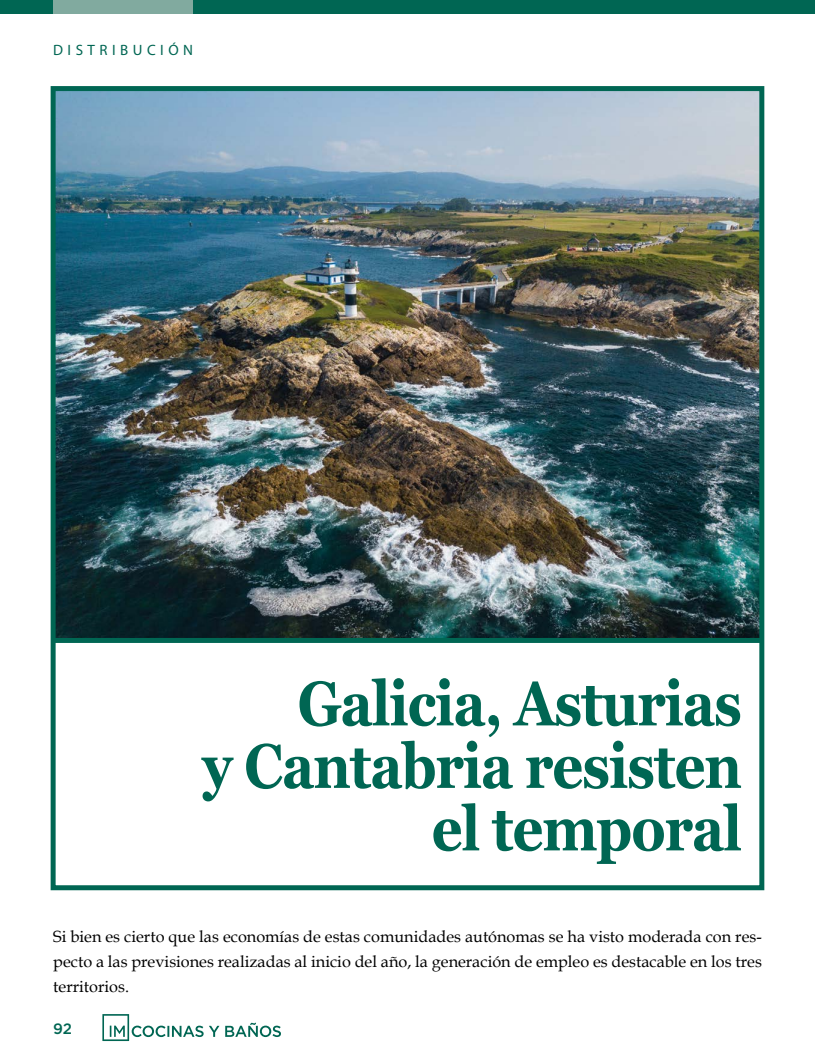
<style>
.page{position:relative;width:815px;height:1063px;background:#fff}
.page>*{position:absolute;margin:0;border:0;box-sizing:border-box;transform-origin:0 0}
.t1{font:700 62.5px/62.5px "Georgia";letter-spacing:-.02em;color:#006653;text-align:right;scale:.87 1}
.t2{font:16.25px/25px "Book Antiqua";color:#000;text-align:justify}
.t3{font:15px "Myriad Pro";letter-spacing:.3em;color:#006653}
.t4{font:500 15px "Gotham";color:#006653}
</style>
<div class="page">
<div style="left:0;top:0;width:815px;height:14px;background:#006653"></div>
<div style="left:53px;top:0;width:140px;height:14px;background:#81aa9f"></div>
<svg style="left:102px;top:1014px;width:117px;height:27px"></svg>
<svg style="left:225px;top:1023px;width:56px;height:14px"></svg>
<img style="left:57px;top:92px;width:701px;height:546px">
<div style="left:51px;top:86px;width:713px;height:804px;border:5px solid #006653"></div>
<div style="left:53px;top:638px;width:709px;height:5px;background:#006653"></div>
<p class="t3" style="left:53px;top:41px;width:141px">DISTRIBUCIÓN</p>
<h1 class="t1" style="left:202px;top:673px;width:622px">Galicia, Asturias<br>y Cantabria resisten el temporal</h1>
<p class="t2" style="left:53px;top:924px;width:710px">Si bien es cierto que las economías de estas comunidades autónomas se ha visto moderada con res&shy;pecto a las previsiones realizadas al inicio del año, la generación de empleo es destacable en los tres territorios.</p>
<p class="t4" style="left:53px;top:1018px;width:20px">92</p>
</div>
